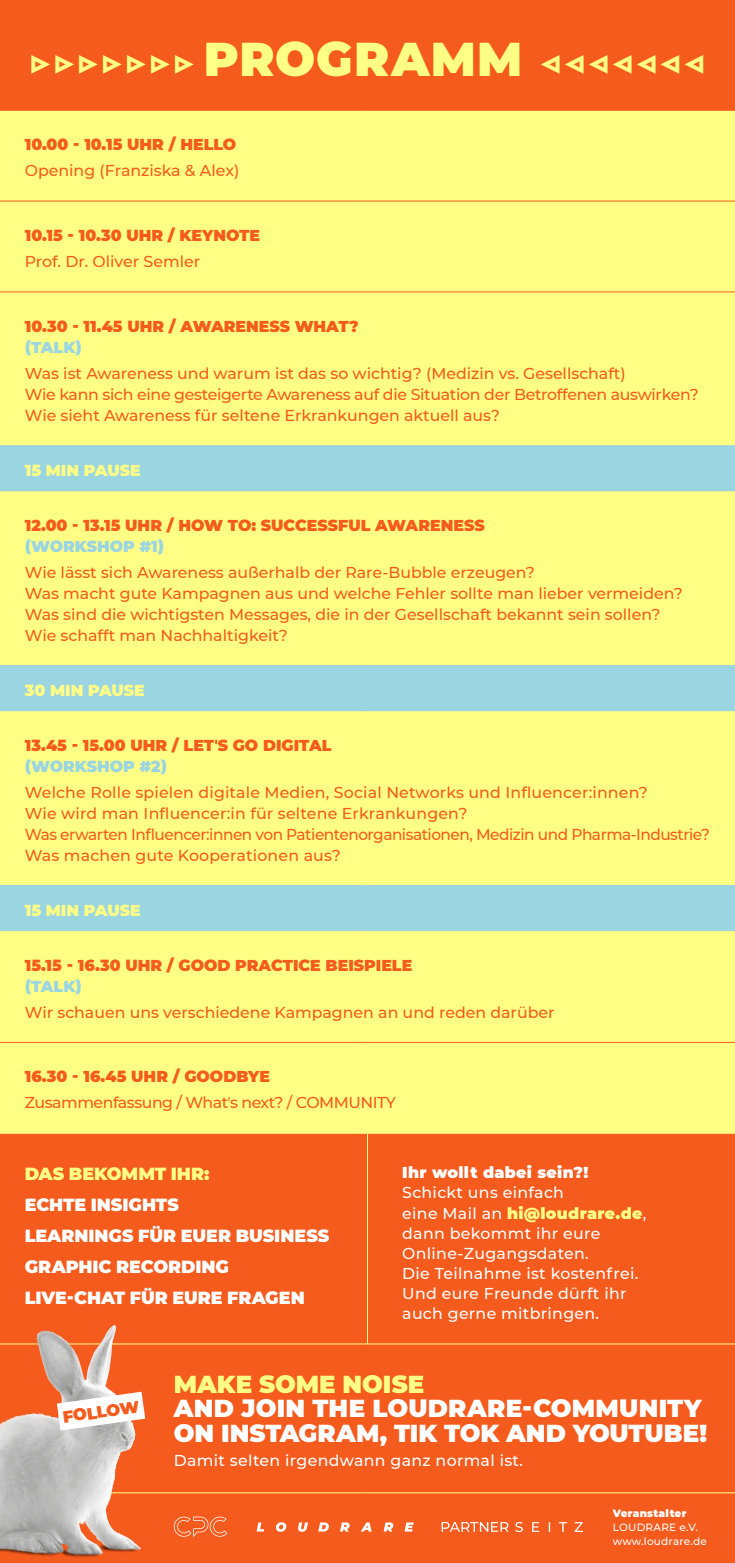
<style>
.page{position:relative;width:735px;height:1563px;background:#fff}
.page>*{position:absolute;margin:0;border:0;box-sizing:border-box;transform-origin:0 0}
.t1{font:900 43.75px "Montserrat";color:#ffff85}
.t2{font:900 24.5px/24.5px "Montserrat";letter-spacing:.005em;color:#fff}
.t3{font:900 24.5px "Montserrat";color:#ffff85}
.t4{font:900 17.5px/31px "Montserrat";letter-spacing:-.005em;color:#fff}
.t5{font:900 17.5px "Montserrat";color:#ffff85}
.t6{font:900 16.45px "Montserrat";color:#f55b1d}
.t7{font:500 15.75px/21px "Montserrat";color:#f55b1d}
.t8{font:900 15.75px "Montserrat";color:#f55b1d}
.t9{font:500 15.75px/20.1px "Montserrat";letter-spacing:.02em;color:#fff}
.t10{font:500 15.75px "Montserrat";letter-spacing:-.03em;color:#f55b1d}
.t11{font:900 15.75px "Montserrat";color:#9bd5e2}
.t12{font:900 15.75px "Montserrat";color:#ffff85}
.t13{font:900 15.75px "Montserrat";letter-spacing:.02em;color:#fff}
.t14{font:500 10.5px/14px "Montserrat";letter-spacing:.02em;color:#fff}
.t15{font:900 10.5px "Montserrat";letter-spacing:.02em;color:#fff}
.s1{font-size:47.25px}
.s2{font-weight:900;color:#ffff85}
</style>
<div class="page">
<div style="left:0;top:0;width:734px;height:1563px;background:#f55b1d"></div>
<div style="left:0;top:111px;width:734px;height:1022px;background:#ffff85"></div>
<svg style="left:0;top:446px;width:734px;height:484px;background:#e3f39e"></svg>
<hr style="left:0;top:1133px;width:367px;height:1px;background:#ffff85">
<hr style="left:367px;top:1133px;width:367px;height:1px;background:#ffff85">
<hr style="left:0;top:1343px;width:367px;height:1px;background:#ffff85">
<hr style="left:367px;top:1343px;width:367px;height:1px;background:#ffff85">
<hr style="left:0;top:1492px;width:367px;height:1px;background:#ffff85">
<hr style="left:367px;top:1492px;width:367px;height:1px;background:#ffff85">
<hr style="left:367px;top:1133px;width:1px;height:210px;background:#ffff85">
<hr style="left:0;top:445px;width:367px;height:1px;background:#9bd5e2">
<hr style="left:367px;top:445px;width:367px;height:1px;background:#9bd5e2">
<hr style="left:0;top:490px;width:367px;height:1px;background:#9bd5e2">
<hr style="left:367px;top:490px;width:367px;height:1px;background:#9bd5e2">
<hr style="left:0;top:665px;width:367px;height:1px;background:#9bd5e2">
<hr style="left:367px;top:665px;width:367px;height:1px;background:#9bd5e2">
<hr style="left:0;top:710px;width:367px;height:1px;background:#9bd5e2">
<hr style="left:367px;top:710px;width:367px;height:1px;background:#9bd5e2">
<hr style="left:0;top:885px;width:367px;height:1px;background:#9bd5e2">
<hr style="left:367px;top:885px;width:367px;height:1px;background:#9bd5e2">
<hr style="left:0;top:930px;width:367px;height:1px;background:#9bd5e2">
<hr style="left:367px;top:930px;width:367px;height:1px;background:#9bd5e2">
<hr style="left:0;top:201px;width:367px;height:1px;background:#f55b1d">
<hr style="left:367px;top:201px;width:367px;height:1px;background:#f55b1d">
<hr style="left:0;top:291px;width:367px;height:1px;background:#f55b1d">
<hr style="left:367px;top:291px;width:367px;height:1px;background:#f55b1d">
<hr style="left:0;top:1042px;width:367px;height:1px;background:#f55b1d">
<hr style="left:367px;top:1042px;width:367px;height:1px;background:#f55b1d">
<img style="left:0;top:1324px;width:141px;height:233px">
<svg style="left:57px;top:1391px;width:88px;height:39px;background:#efe1db"></svg>
<svg style="left:515px;top:1522px;width:67px;height:10px"></svg>
<svg style="left:441px;top:1522px;width:67px;height:9px"></svg>
<svg style="left:256px;top:1522px;width:8px;height:9px"></svg>
<svg style="left:276px;top:1522px;width:10px;height:9px"></svg>
<svg style="left:298px;top:1522px;width:10px;height:9px"></svg>
<svg style="left:318px;top:1522px;width:11px;height:9px"></svg>
<svg style="left:340px;top:1522px;width:9px;height:9px"></svg>
<svg style="left:361px;top:1522px;width:10px;height:9px"></svg>
<svg style="left:383px;top:1522px;width:10px;height:9px"></svg>
<svg style="left:404px;top:1522px;width:9px;height:9px"></svg>
<svg style="left:174px;top:1516px;width:53px;height:21px"></svg>
<h1 class="t1" style="left:26px;top:27px;width:683px">▷▷▷▷▷▷▷ <span class="s1">PROGRAMM</span> ◁◁◁◁◁◁◁</h1>
<p class="t8" style="left:25px;top:133px;width:213px">10.00 - 10.15 UHR / HELLO</p>
<p class="t7" style="left:25px;top:160px;width:216px">Opening (Franziska &amp; Alex)</p>
<p class="t8" style="left:25px;top:224px;width:237px">10.15 - 10.30 UHR / KEYNOTE</p>
<p class="t7" style="left:25px;top:250px;width:177px">Prof. Dr. Oliver Semler</p>
<p class="t8" style="left:25px;top:314px;width:335px">10.30 - 11.45 UHR / AWARENESS WHAT?</p>
<p class="t11" style="left:25px;top:335px;width:58px">(TALK)</p>
<p class="t7" style="left:25px;top:362px;width:675px">Was ist Awareness und warum ist das so wichtig? (Medizin vs. Gesellschaft)<br>Wie kann sich eine gesteigerte Awareness auf die Situation der Betroffenen auswirken?<br>Wie sieht Awareness für seltene Erkrankungen aktuell aus?</p>
<p class="t12" style="left:25px;top:458px;width:117px">15 MIN PAUSE</p>
<p class="t8" style="left:25px;top:513px;width:461px">12.00 - 13.15 UHR / HOW TO: SUCCESSFUL AWARENESS</p>
<p class="t11" style="left:25px;top:534px;width:141px">(WORKSHOP #1)</p>
<p class="t7" style="left:25px;top:561px;width:659px">Wie lässt sich Awareness außerhalb der Rare-Bubble erzeugen?<br>Was macht gute Kampagnen aus und welche Fehler sollte man lieber vermeiden?<br>Was sind die wichtigsten Messages, die in der Gesellschaft bekannt sein sollen?<br>Wie schafft man Nachhaltigkeit?</p>
<p class="t12" style="left:25px;top:678px;width:121px">30 MIN PAUSE</p>
<p class="t8" style="left:25px;top:733px;width:308px">13.45 - 15.00 UHR / LETʼS GO DIGITAL</p>
<p class="t11" style="left:25px;top:754px;width:144px">(WORKSHOP #2)</p>
<p class="t7" style="left:25px;top:781px;width:686px">Welche Rolle spielen digitale Medien, Social Networks und Influencer:innen?<br>Wie wird man Influencer:in für seltene Erkrankungen?<br>Was erwarten Influencer:innen von Patientenorganisationen, Medizin und Pharma-Industrie?<br>Was machen gute Kooperationen aus?</p>
<p class="t12" style="left:25px;top:898px;width:117px">15 MIN PAUSE</p>
<p class="t8" style="left:25px;top:953px;width:389px">15.15 - 16.30 UHR / GOOD PRACTICE BEISPIELE</p>
<p class="t11" style="left:25px;top:974px;width:58px">(TALK)</p>
<p class="t7" style="left:25px;top:1001px;width:531px">Wir schauen uns verschiedene Kampagnen an und reden darüber</p>
<p class="t8" style="left:25px;top:1065px;width:247px">16.30 - 16.45 UHR / GOODBYE</p>
<p class="t10" style="left:25px;top:1092px;width:372px">Zusammenfassung / Whatʼs next? / COMMUNITY</p>
<p class="t5" style="left:25px;top:1160px;width:186px">DAS BEKOMMT IHR:</p>
<p class="t4" style="left:25px;top:1188px;width:306px">ECHTE INSIGHTS<br>LEARNINGS FÜR EUER BUSINESS<br>GRAPHIC RECORDING<br>LIVE-CHAT FÜR EURE FRAGEN</p>
<p class="t13" style="left:402px;top:1161px;width:187px">Ihr wollt dabei sein?!</p>
<p class="t9" style="left:402px;top:1182px;width:245px">Schickt uns einfach<br>eine Mail an <span class="s2">hi@loudrare.de</span>, dann bekommt ihr eure<br>Online-Zugangsdaten.<br>Die Teilnahme ist kostenfrei.<br>Und eure Freunde dürft ihr auch gerne mitbringen.</p>
<p class="t6" style="left:61px;top:1405px;width:78px;rotate:-8deg">FOLLOW</p>
<h2 class="t3" style="left:174px;top:1365px;width:252px">MAKE SOME NOISE</h2>
<h2 class="t2" style="left:174px;top:1394px;width:534px">AND JOIN THE LOUDRARE-COMMUNITY<br>ON INSTAGRAM, TIK TOK AND YOUTUBE!</h2>
<p class="t9" style="left:174px;top:1449px;width:350px">Damit selten irgendwann ganz normal ist.</p>
<p class="t15" style="left:612px;top:1505px;width:75px">Veranstalter</p>
<p class="t14" style="left:612px;top:1519px;width:95px">LOUDRARE e.V. www.loudrare.de</p>
</div>
